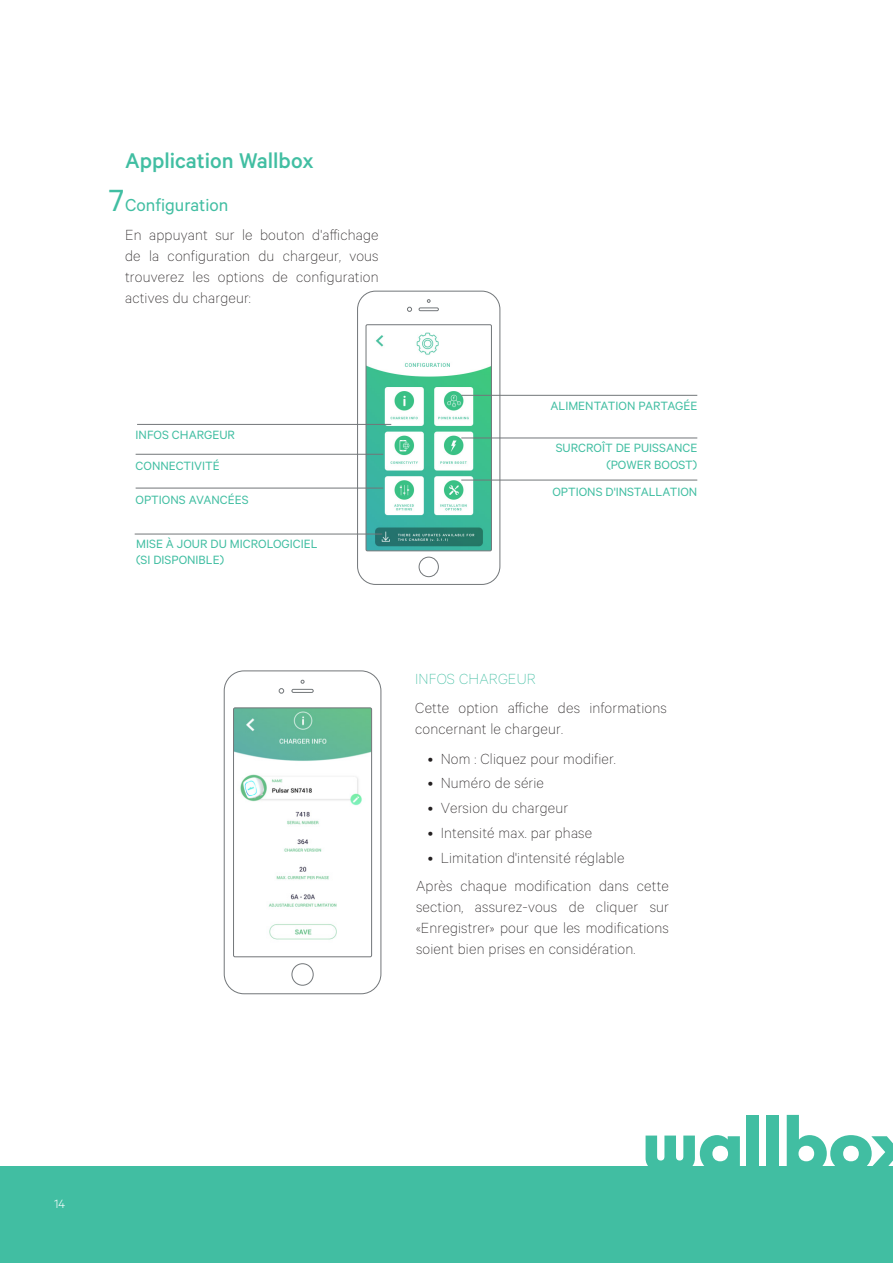
<style>
.page{position:relative;width:893px;height:1263px;background:#fff}
.page>*{position:absolute;margin:0;border:0;box-sizing:border-box;transform-origin:0 0}
.t1{font:34.5px "Calibre";color:#41bea2}
.titulos{font:500 24px "Calibre";color:#41bea2}
.t2{font:19.5px "Calibre";color:#41bea2}
.indice{font:100 16.5px/21px "Calibre";letter-spacing:.01em;color:#231f20;text-align:justify}
.t3{font:100 16.5px "Calibre";letter-spacing:.01em;color:#41bea2}
.indice-2{font:13.5px/16.5px "Calibre";color:#41bea2;text-align:right}
.t4{font:300 13.5px "Calibre";color:#fff}
</style>
<div class="page">
<div style="left:0;top:1167px;width:893px;height:96px;background:#41bea2"></div>
<svg style="left:646px;top:1135px;width:94px;height:32px"></svg>
<div style="left:747px;top:1115px;width:12px;height:56px;background:#41bea2"></div>
<div style="left:767px;top:1115px;width:12px;height:56px;background:#41bea2"></div>
<svg style="left:787px;top:1115px;width:106px;height:52px"></svg>
<svg style="left:224px;top:670px;width:157px;height:324px"></svg>
<svg style="left:233px;top:680px;width:139px;height:305px"></svg>
<svg style="left:357px;top:291px;width:143px;height:294px"></svg>
<hr style="left:461px;top:395px;width:236px;height:1px;background:#727679">
<hr style="left:461px;top:438px;width:236px;height:1px;background:#727679">
<hr style="left:137px;top:424px;width:254px;height:1px;background:#727679">
<hr style="left:136px;top:488px;width:247px;height:1px;background:#727679">
<hr style="left:136px;top:454px;width:247px;height:1px;background:#727679">
<hr style="left:135px;top:534px;width:247px;height:1px;background:#727679">
<hr style="left:461px;top:480px;width:236px;height:1px;background:#727679">
<p class="titulos" style="left:125px;top:147px;width:190px">Application Wallbox</p>
<p class="t1" style="left:109px;top:180px;width:17px">7</p>
<p class="t2" style="left:125px;top:193px;width:105px">Configuration</p>
<p class="indice" style="left:125px;top:224px;width:255px">En appuyant sur le bouton d'affichage de la configuration du chargeur, vous trouverez les options de configuration actives du chargeur:</p>
<p class="indice-2" style="left:136px;top:426px;width:101px">INFOS CHARGEUR</p>
<p class="indice-2" style="left:136px;top:457px;width:86px">CONNECTIVITÉ</p>
<p class="indice-2" style="left:136px;top:491px;width:114px">OPTIONS AVANCÉES</p>
<p class="indice-2" style="left:136px;top:535px;width:183px;text-align:left">MISE À JOUR DU MICROLOGICIEL (SI DISPONIBLE)</p>
<p class="indice-2" style="left:550px;top:397px;width:148px">ALIMENTATION PARTAGÉE</p>
<p class="indice-2" style="left:556px;top:439px;width:143px">SURCROÎT DE PUISSANCE (POWER BOOST)</p>
<p class="indice-2" style="left:552px;top:483px;width:146px">OPTIONS D'INSTALLATION</p>
<p class="t3" style="left:415px;top:669px;width:122px">INFOS CHARGEUR</p>
<p class="indice" style="left:415px;top:697px;width:253px">Cette option affiche des informations concernant le chargeur.</p>
<p class="indice" style="left:428px;top:747px;width:189px">• Nom : Cliquez pour modifier.</p>
<p class="indice" style="left:428px;top:772px;width:118px">• Numéro de série</p>
<p class="indice" style="left:428px;top:797px;width:142px">• Version du chargeur</p>
<p class="indice" style="left:428px;top:822px;width:166px">• Intensité max. par phase</p>
<p class="indice" style="left:428px;top:846px;width:198px">• Limitation d'intensité réglable</p>
<p class="indice" style="left:416px;top:875px;width:254px">Après chaque modification dans cette section, assurez-vous de cliquer sur «Enregistrer» pour que les modifications soient bien prises en considération.</p>
<p class="t4" style="left:54px;top:1195px;width:13px">14</p>
</div>
